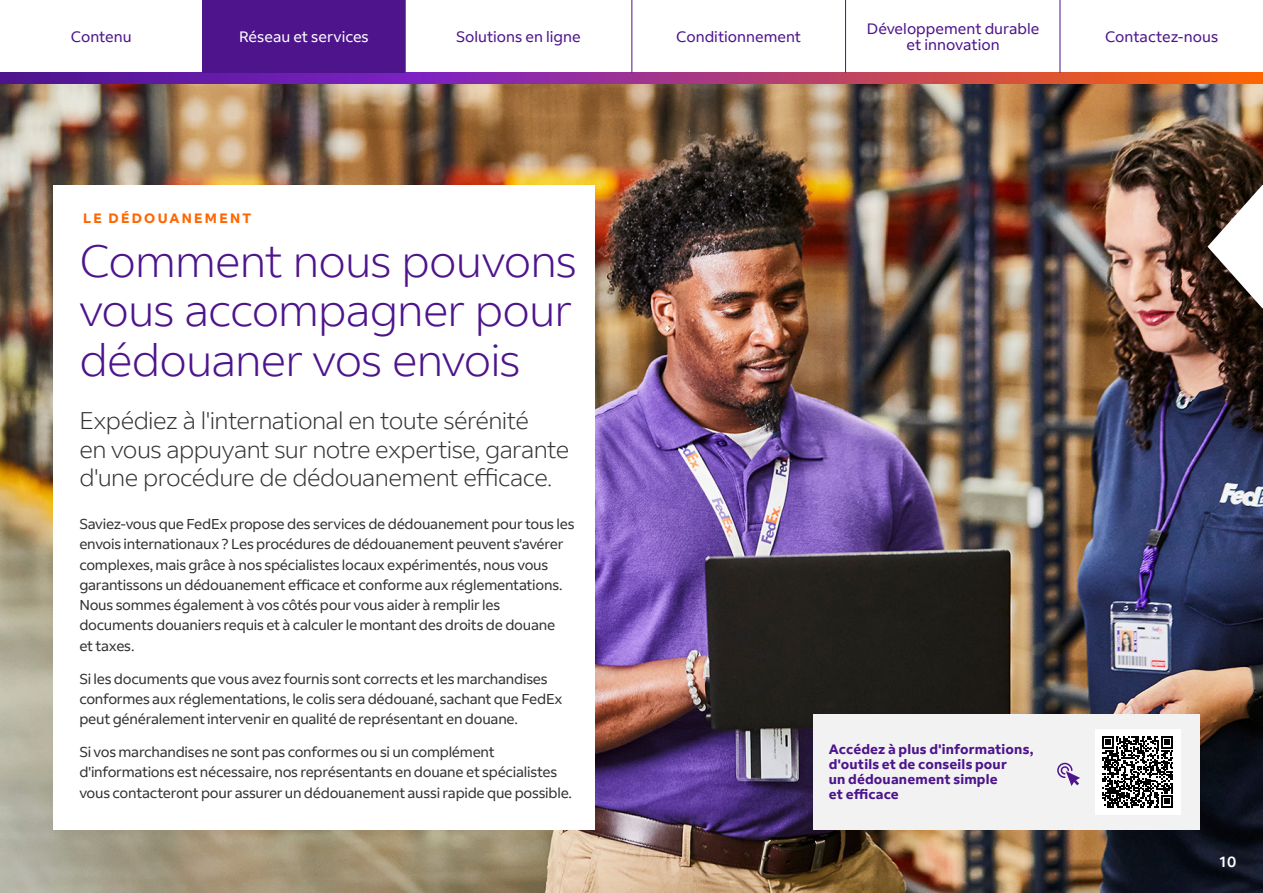
<style>
.page{position:relative;width:1263px;height:893px;background:#fff}
.page>*{position:absolute;margin:0;border:0;box-sizing:border-box;transform-origin:0 0}
.t1{font:300 45px/49.5px "Fed Ex Sans";letter-spacing:-.02em;color:#4d148c;text-align:justify}
.t2{font:300 24px/28.5px "Fed Ex Sans";letter-spacing:-.025em;color:#333}
.t3{font:15px/16.5px "Fed Ex Sans";color:#4d148c;text-align:center}
.t4{font:15px "Fed Ex Sans";color:#fff}
.t5{font:500 15px "Fed Ex Sans";color:#fff}
.t6{font:14.25px/20.2px "Fed Ex Sans";letter-spacing:-.015em;color:#333}
.t7{font:700 13.5px/15px "Fed Ex Sans";letter-spacing:.01em;color:#4d148c}
.t8{font:700 13.5px "Fed Ex Sans";letter-spacing:.165em;color:#f60}
</style>
<div class="page">
<img style="left:0;top:83px;width:1263px;height:810px">
<div style="left:53px;top:185px;width:542px;height:644px;background:#fff"></div>
<svg style="left:1207px;top:185px;width:56px;height:123px"></svg>
<svg style="left:0;top:73px;width:1263px;height:10px;background:#9f3679"></svg>
<hr style="left:202px;top:0;width:1px;height:73px;background:#4d148c">
<hr style="left:405px;top:0;width:1px;height:73px;background:#4d148c">
<hr style="left:631px;top:0;width:1px;height:73px;background:#4d148c">
<hr style="left:845px;top:0;width:1px;height:73px;background:#4d148c">
<hr style="left:1059px;top:0;width:1px;height:73px;background:#4d148c">
<div style="left:203px;top:0;width:202px;height:73px;background:#4d148c"></div>
<div style="left:813px;top:714px;width:386px;height:115px;background:#f2f2f2"></div>
<div style="left:1095px;top:729px;width:85px;height:85px;background:#fff"></div>
<svg style="left:1102px;top:736px;width:71px;height:71px"></svg>
<svg style="left:1057px;top:762px;width:23px;height:24px"></svg>
<p class="t3" style="left:71px;top:28px;width:62px">Contenu</p>
<p class="t3" style="left:456px;top:28px;width:126px">Solutions en ligne</p>
<p class="t3" style="left:676px;top:28px;width:126px">Conditionnement</p>
<p class="t3" style="left:867px;top:20px;width:174px">Développement durable et innovation</p>
<p class="t4" style="left:239px;top:28px;width:131px">Réseau et services</p>
<p class="t3" style="left:1105px;top:28px;width:115px">Contactez-nous</p>
<p class="t8" style="left:83px;top:210px;width:169px">LE DÉDOUANEMENT</p>
<h1 class="t1" style="left:79px;top:236px;width:499px">Comment nous pouvons vous accompagner pour dédouaner vos envois</h1>
<h2 class="t2" style="left:79px;top:407px;width:491px">Expédiez à l'international en toute sérénité<br>en vous appuyant sur notre expertise, garante d'une procédure de dédouanement efficace.</h2>
<p class="t6" style="left:79px;top:514px;width:497px">Saviez-vous que FedEx propose des services de dédouanement pour tous les envois internationaux ? Les procédures de dédouanement peuvent s'avérer complexes, mais grâce à nos spécialistes locaux expérimentés, nous vous garantissons un dédouanement efficace et conforme aux réglementations.<br>Nous sommes également à vos côtés pour vous aider à remplir les documents douaniers requis et à calculer le montant des droits de douane<br>et taxes.</p>
<p class="t6" style="left:79px;top:668px;width:485px">Si les documents que vous avez fournis sont corrects et les marchandises conformes aux réglementations, le colis sera dédouané, sachant que FedEx peut généralement intervenir en qualité de représentant en douane.</p>
<p class="t6" style="left:79px;top:742px;width:494px">Si vos marchandises ne sont pas conformes ou si un complément d'informations est nécessaire, nos représentants en douane et spécialistes vous contacteront pour assurer un dédouanement aussi rapide que possible.</p>
<p class="t7" style="left:829px;top:742px;width:206px">Accédez à plus d'informations, d'outils et de conseils pour<br>un dédouanement simple<br>et efficace</p>
<p class="t5" style="left:1218px;top:853px;width:19px">10</p>
</div>
